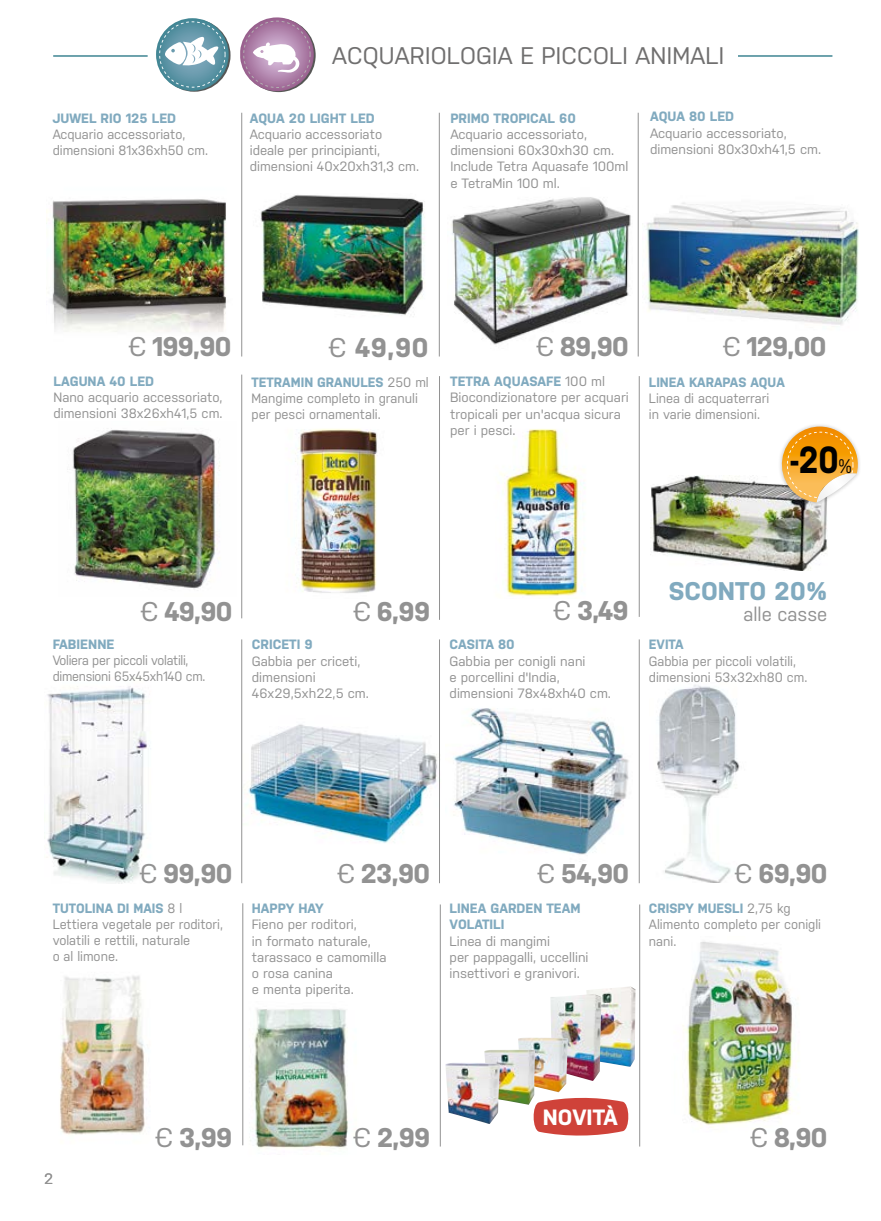
<style>
.page{position:relative;width:881px;height:1221px;background:#fff}
.page>*{position:absolute;margin:0;border:0;box-sizing:border-box;transform-origin:0 0}
.t1{font:700 37.65px "Nudista";color:#000;scale:.87 1}
.t2{font:700 27px "Nudista";letter-spacing:-.05em;color:#929292}
.t3{font:700 25.5px "Nudista";color:#81aabf}
.t4{font:24px "Nudista";letter-spacing:.01em;color:#706f6f}
.t5{font:700 22.05px "Nudista";color:#fff}
.t6{font:19.5px "Nudista";color:#929292}
.t7{font:15px "Nudista";color:#929292}
.t8{font:13.5px/16.2px "Nudista";color:#929292}
.t9{font:700 13.5px/16.2px "Nudista";color:#81aabf}
.t10{font:13.5px/16.2px "Nudista";letter-spacing:-.02em;color:#929292;scale:.95 1}
.s1{font-weight:400}
.s2{font-weight:700;color:#81aabf}
.s3{font-weight:400;font-size:19.65px}
</style>
<div class="page">
<img style="left:650px;top:475px;width:177px;height:95px">
<hr style="left:53px;top:55px;width:95px;height:2px;background:#3f8593">
<hr style="left:737px;top:55px;width:95px;height:2px;background:#3f8593">
<img style="left:646px;top:202px;width:213px;height:123px">
<img style="left:453px;top:708px;width:176px;height:147px">
<img style="left:47px;top:686px;width:104px;height:197px">
<div style="left:777px;top:422px;width:84px;height:84px;background:#000;opacity:.25"></div>
<svg style="left:776px;top:426px;width:83px;height:76px"></svg>
<img style="left:657px;top:685px;width:83px;height:197px">
<img style="left:640px;top:936px;width:158px;height:209px">
<img style="left:60px;top:975px;width:85px;height:160px">
<img style="left:295px;top:429px;width:82px;height:164px">
<img style="left:498px;top:429px;width:87px;height:167px">
<img style="left:242px;top:681px;width:195px;height:202px">
<img style="left:242px;top:974px;width:106px;height:175px">
<img style="left:260px;top:195px;width:165px;height:120px">
<svg style="left:533px;top:1097px;width:95px;height:38px"></svg>
<img style="left:51px;top:199px;width:176px;height:133px">
<svg style="left:156px;top:18px;width:72px;height:73px"></svg>
<svg style="left:159px;top:21px;width:66px;height:67px"></svg>
<svg style="left:240px;top:17px;width:74px;height:74px"></svg>
<img style="left:586px;top:986px;width:49px;height:80px">
<img style="left:550px;top:994px;width:51px;height:86px">
<img style="left:518px;top:1037px;width:49px;height:55px">
<img style="left:484px;top:1049px;width:51px;height:55px">
<img style="left:445px;top:1062px;width:54px;height:62px">
<hr style="left:241px;top:113px;width:1px;height:243px;background:#929292">
<hr style="left:241px;top:374px;width:1px;height:244px;background:#929292">
<hr style="left:439px;top:113px;width:1px;height:243px;background:#929292">
<hr style="left:638px;top:376px;width:1px;height:241px;background:#929292">
<hr style="left:638px;top:639px;width:1px;height:244px;background:#929292">
<hr style="left:637px;top:113px;width:1px;height:243px;background:#929292">
<hr style="left:241px;top:639px;width:1px;height:244px;background:#929292">
<hr style="left:439px;top:376px;width:1px;height:244px;background:#929292">
<hr style="left:439px;top:639px;width:1px;height:244px;background:#929292">
<hr style="left:242px;top:903px;width:1px;height:242px;background:#929292">
<hr style="left:440px;top:904px;width:1px;height:242px;background:#929292">
<hr style="left:639px;top:904px;width:1px;height:242px;background:#929292">
<img style="left:451px;top:197px;width:180px;height:148px">
<img style="left:72px;top:430px;width:148px;height:159px">
<p class="t9" style="left:53px;top:110px;width:125px">JUWEL RIO 125 LED</p>
<p class="t8" style="left:53px;top:126px;width:157px">Acquario accessoriato, dimensioni 81x36xh50 cm.</p>
<h3 class="t4" style="left:332px;top:41px;width:393px">ACQUARIOLOGIA E PICCOLI ANIMALI</h3>
<p class="t9" style="left:250px;top:110px;width:126px">AQUA 20 LIGHT LED</p>
<p class="t8" style="left:250px;top:126px;width:171px">Acquario accessoriato ideale per principianti, dimensioni 40x20xh31,3 cm.</p>
<p class="t9" style="left:450px;top:110px;width:127px">PRIMO TROPICAL 60</p>
<p class="t8" style="left:450px;top:126px;width:179px">Acquario accessoriato, dimensioni 60x30xh30 cm.<br>Include Tetra Aquasafe 100ml e TetraMin 100 ml.</p>
<p class="t9" style="left:649px;top:108px;width:86px">AQUA 80 LED</p>
<p class="t8" style="left:649px;top:125px;width:172px">Acquario accessoriato, dimensioni 80x30xh41,5 cm.</p>
<h2 class="t2" style="left:128px;top:331px;width:105px"><span class="s1">€</span> 199,90</h2>
<h2 class="t2" style="left:328px;top:331px;width:102px"><span class="s1">€</span> 49,90</h2>
<h2 class="t2" style="left:535px;top:331px;width:95px"><span class="s1">€</span> 89,90</h2>
<h2 class="t2" style="left:722px;top:331px;width:106px"><span class="s1">€</span> 129,00</h2>
<p class="t9" style="left:54px;top:373px;width:102px">LAGUNA 40 LED</p>
<p class="t8" style="left:54px;top:389px;width:170px">Nano acquario accessoriato, dimensioni 38x26xh41,5 cm.</p>
<p class="t8" style="left:251px;top:374px;width:179px"><span class="s2">TETRAMIN GRANULES</span> 250 ml<br>Mangime completo in granuli per pesci ornamentali.</p>
<p class="t8" style="left:450px;top:373px;width:180px"><span class="s2">TETRA AQUASAFE</span> 100 ml<br>Biocondizionatore per acquari tropicali per un'acqua sicura per i pesci.</p>
<p class="t9" style="left:648px;top:374px;width:137px">LINEA KARAPAS AQUA</p>
<p class="t8" style="left:648px;top:390px;width:122px">Linea di acquaterrari in varie dimensioni.</p>
<h1 class="t1" style="left:789px;top:438px;width:73px">-20<span class="s3">%</span></h1>
<h2 class="t2" style="left:140px;top:595px;width:94px"><span class="s1">€</span> 49,90</h2>
<h2 class="t2" style="left:352px;top:595px;width:79px"><span class="s1">€</span> 6,99</h2>
<h2 class="t2" style="left:552px;top:595px;width:78px"><span class="s1">€</span> 3,49</h2>
<p class="t9" style="left:53px;top:636px;width:63px">FABIENNE</p>
<p class="t10" style="left:53px;top:652px;width:162px">Voliera per piccoli volatili, dimensioni 65x45xh140 cm.</p>
<p class="t9" style="left:252px;top:636px;width:62px">CRICETI 9</p>
<p class="t8" style="left:252px;top:652px;width:119px">Gabbia per criceti, dimensioni<br>46x29,5xh22,5 cm.</p>
<p class="t9" style="left:449px;top:636px;width:67px">CASITA 80</p>
<p class="t8" style="left:449px;top:652px;width:163px">Gabbia per conigli nani<br>e porcellini d'India, dimensioni 78x48xh40 cm.</p>
<h3 class="t3" style="left:668px;top:576px;width:160px">SCONTO 20%</h3>
<h3 class="t6" style="left:743px;top:602px;width:85px">alle casse</h3>
<p class="t9" style="left:648px;top:636px;width:36px">EVITA</p>
<p class="t8" style="left:648px;top:652px;width:160px">Gabbia per piccoli volatili, dimensioni 53x32xh80 cm.</p>
<h2 class="t2" style="left:139px;top:857px;width:95px"><span class="s1">€</span> 99,90</h2>
<p class="t8" style="left:53px;top:899px;width:172px"><span class="s2">TUTOLINA DI MAIS</span> 8 l<br>Lettiera vegetale per roditori, volatili e rettili, naturale<br>o al limone.</p>
<h2 class="t2" style="left:336px;top:858px;width:95px"><span class="s1">€</span> 23,90</h2>
<p class="t9" style="left:252px;top:900px;width:73px">HAPPY HAY</p>
<p class="t8" style="left:252px;top:916px;width:136px">Fieno per roditori,<br>in formato naturale, tarassaco e camomilla o rosa canina<br>e menta piperita.</p>
<h2 class="t2" style="left:536px;top:858px;width:94px"><span class="s1">€</span> 54,90</h2>
<p class="t9" style="left:449px;top:900px;width:132px">LINEA GARDEN TEAM<br>VOLATILI</p>
<p class="t8" style="left:449px;top:932px;width:140px">Linea di mangimi<br>per pappagalli, uccellini insettivori e granivori.</p>
<h2 class="t2" style="left:734px;top:858px;width:95px"><span class="s1">€</span> 69,90</h2>
<p class="t8" style="left:648px;top:900px;width:174px"><span class="s2">CRISPY MUESLI</span> 2,75 kg<br>Alimento completo per conigli nani.</p>
<h3 class="t5" style="left:542px;top:1104px;width:76px">NOVITÀ</h3>
<p class="t7" style="left:44px;top:1169px;width:11px">2</p>
<h2 class="t2" style="left:155px;top:1121px;width:79px"><span class="s1">€</span> 3,99</h2>
<h2 class="t2" style="left:352px;top:1121px;width:79px"><span class="s1">€</span> 2,99</h2>
<h2 class="t2" style="left:749px;top:1121px;width:79px"><span class="s1">€</span> 8,90</h2>
</div>
